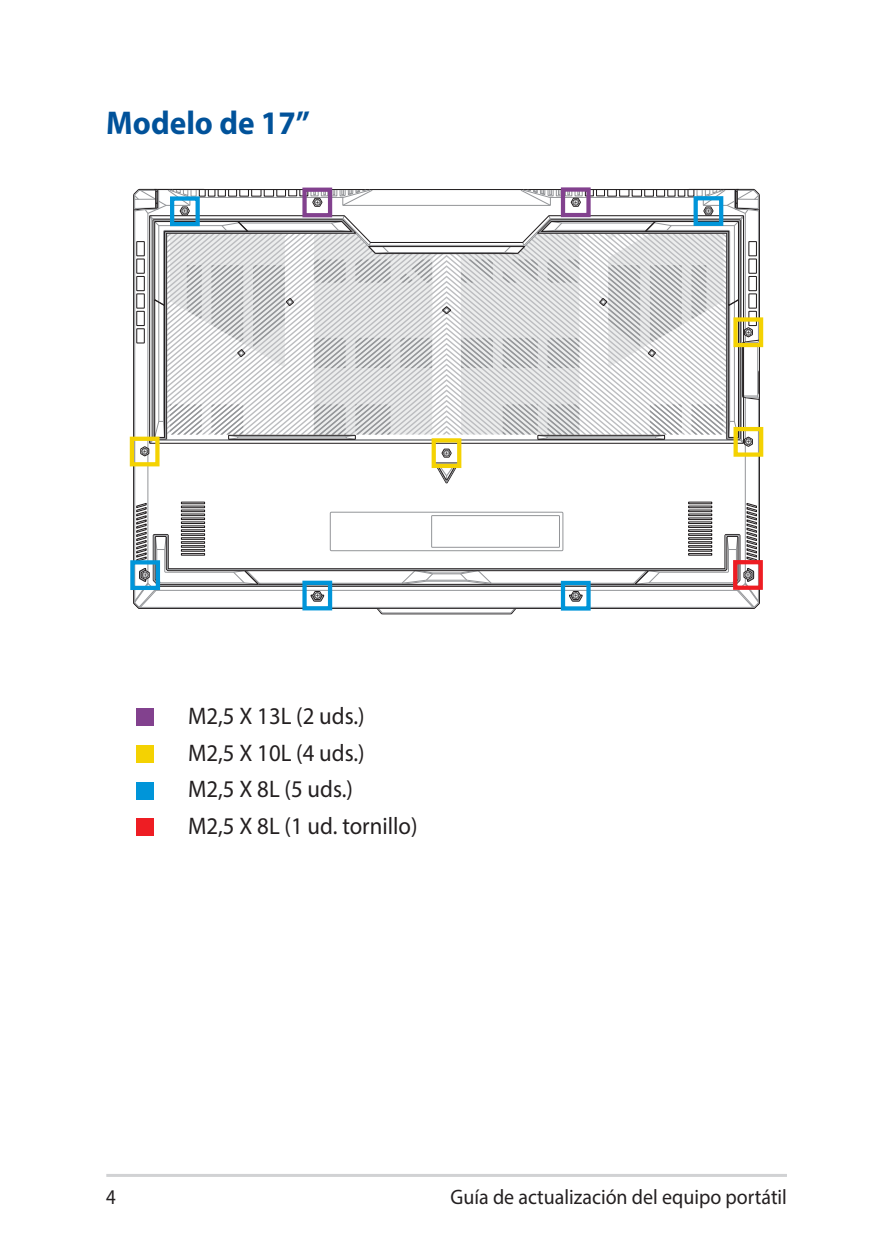
<style>
.page{position:relative;width:893px;height:1259px;background:#fff}
.page>*{position:absolute;margin:0;border:0;box-sizing:border-box;transform-origin:0 0}
.t1{font:700 33px "Myriad Pro";color:#01529a;scale:.95 1}
.t2{font:24px/36.6px "Myriad Pro";color:#231f20;scale:.95 1}
.t3{font:21px "Myriad Pro";color:#231f20;scale:.95 1}
.t4{font:21px "Myriad Pro";color:#231f20;scale:.9 1}
</style>
<div class="page">
<hr style="left:106px;top:1174px;width:681px;height:3px;background:#d1d2d4">
<svg style="left:134px;top:502px;width:625px;height:106px"></svg>
<div style="left:330px;top:512px;width:233px;height:39px;border:1px solid #939598"></div>
<div style="left:431px;top:515px;width:129px;height:32px;border:1px solid #939598"></div>
<svg style="left:132px;top:188px;width:629px;height:296px"></svg>
<div style="left:733px;top:560px;width:30px;height:30px;border:4px solid #ee1d23"></div>
<div style="left:302px;top:188px;width:30px;height:29px;border:4px solid #82418e"></div>
<div style="left:561px;top:187px;width:30px;height:30px;border:4px solid #82418e"></div>
<div style="left:130px;top:437px;width:30px;height:29px;border:4px solid #f4d202"></div>
<div style="left:432px;top:438px;width:29px;height:30px;border:4px solid #f4d202"></div>
<div style="left:733px;top:317px;width:30px;height:30px;border:4px solid #f4d202"></div>
<div style="left:733px;top:427px;width:30px;height:30px;border:4px solid #f4d202"></div>
<div style="left:130px;top:560px;width:30px;height:30px;border:4px solid #0095d9"></div>
<div style="left:137px;top:709px;width:17px;height:17px;background:#82418e"></div>
<div style="left:137px;top:745px;width:17px;height:17px;background:#f4d202"></div>
<div style="left:137px;top:782px;width:17px;height:17px;background:#0095d9"></div>
<div style="left:137px;top:818px;width:17px;height:17px;background:#ee1d23"></div>
<div style="left:170px;top:196px;width:30px;height:30px;border:4px solid #0095d9"></div>
<div style="left:693px;top:196px;width:30px;height:30px;border:4px solid #0095d9"></div>
<div style="left:561px;top:581px;width:30px;height:29px;border:4px solid #0095d9"></div>
<div style="left:302px;top:580px;width:30px;height:30px;border:4px solid #0095d9"></div>
<h1 class="t1" style="left:106px;top:101px;width:216px">Modelo de 17”</h1>
<p class="t2" style="left:188px;top:697px;width:243px">M2,5 X 13L (2 uds.)<br>M2,5 X 10L (4 uds.)<br>M2,5 X 8L (5 uds.)<br>M2,5 X 8L (1 ud. tornillo)</p>
<p class="t4" style="left:106px;top:1184px;width:12px">4</p>
<p class="t3" style="left:451px;top:1184px;width:356px">Guía de actualización del equipo portátil</p>
</div>
